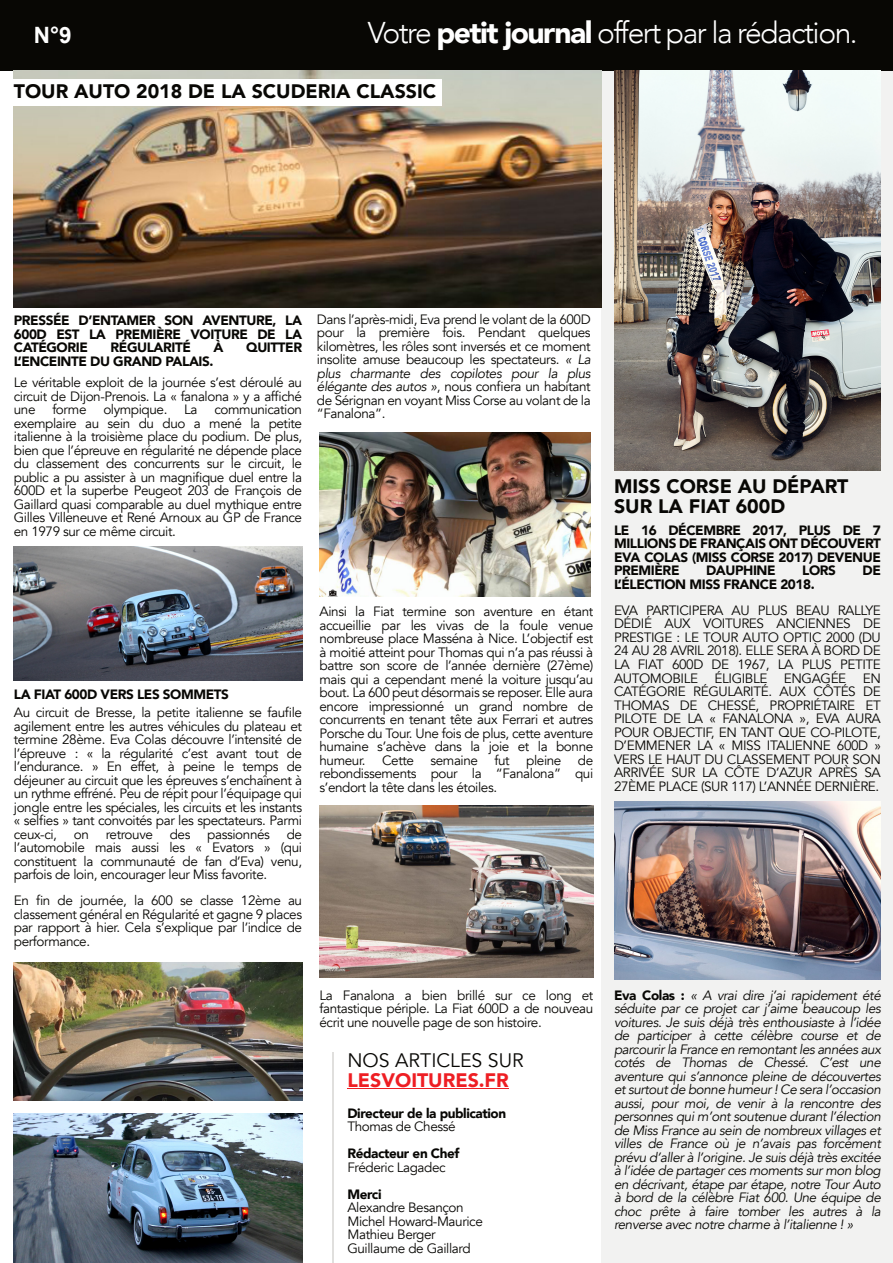
<style>
.page{position:relative;width:893px;height:1263px;background:#fff}
.page>*{position:absolute;margin:0;border:0;box-sizing:border-box;transform-origin:0 0}
.t1{font:300 30px "Avenir";letter-spacing:-.05em;color:#fff}
.t2{font:700 22.5px "Arial";color:#fff}
.t3{font:900 19.5px/19.5px "Avenir";color:#080704}
.t4{font:19.5px "Avenir";color:#080704}
.t5{font:900 19.5px "Avenir";color:#ee1e23}
.t6{font:13.5px/13.5px "Avenir";letter-spacing:-.03em;color:#080704;text-align:justify}
.t7{font:italic 13.5px/13.5px "Avenir";letter-spacing:-.03em;color:#080704;text-align:justify}
.t8{font:900 13.5px/13.5px "Avenir";letter-spacing:-.03em;color:#080704;text-align:justify}
.s1{font-weight:900}
.s2{font-style:italic}
.s3{font-weight:900;font-style:normal}
</style>
<div class="page">
<div style="left:602px;top:71px;width:291px;height:1192px;background:#f2f2f1"></div>
<img style="left:14px;top:962px;width:288px;height:139px">
<div style="left:0;top:0;width:893px;height:71px;background:#080704"></div>
<hr style="left:347px;top:1088px;width:162px;height:1px;background:#ee1e23">
<hr style="left:332px;top:1052px;width:1px;height:211px;background:#e0dfdd">
<img style="left:614px;top:71px;width:267px;height:400px">
<img style="left:614px;top:801px;width:267px;height:178px">
<img style="left:14px;top:1113px;width:288px;height:150px">
<img style="left:14px;top:71px;width:588px;height:237px">
<img style="left:320px;top:433px;width:271px;height:163px">
<img style="left:14px;top:546px;width:288px;height:134px">
<div style="left:14px;top:79px;width:428px;height:27px;background:#fff"></div>
<img style="left:320px;top:805px;width:273px;height:172px">
<h2 class="t2" style="left:34px;top:27px;width:39px">N°9</h2>
<h1 class="t1" style="left:368px;top:13px;width:491px">Votre <span class="s1">petit journal</span> offert par la rédaction.</h1>
<h3 class="t3" style="left:14px;top:82px;width:424px">TOUR AUTO 2018 DE LA SCUDERIA CLASSIC</h3>
<p class="t8" style="left:14px;top:314px;width:290px">PRESSÉE D’ENTAMER SON AVENTURE, LA 600D EST LA PREMIÈRE VOITURE DE LA CATÉGORIE</p>
<p class="t8" style="left:111px;top:341px;width:82px">RÉGULARITÉ</p>
<p class="t8" style="left:214px;top:341px;width:12px">À</p>
<p class="t8" style="left:246px;top:341px;width:57px">QUITTER</p>
<p class="t8" style="left:14px;top:355px;width:201px">L’ENCEINTE DU GRAND PALAIS.</p>
<p class="t6" style="left:14px;top:376px;width:290px">Le véritable exploit de la journée s’est déroulé au circuit de Dĳon-Prenois. La « fanalona » y a affiché une forme olympique. La communication exemplaire au sein du duo a mené la petite italienne à la troisième place du podium. De plus, bien que l’épreuve en régularité ne dépende place du classement des concurrents sur le circuit, le public a pu assister à un magnifique duel entre la 600D et la superbe Peugeot 203 de François de Gaillard quasi comparable au duel mythique entre Gilles Villeneuve et René Arnoux au GP de France en 1979 sur ce même circuit.</p>
<p class="t6" style="left:317px;top:313px;width:275px">Dans l’après-midi, Eva prend le volant de la 600D pour la première fois. Pendant quelques kilomètres, les rôles sont inversés et ce moment insolite amuse beaucoup les spectateurs. <span class="s2">« La plus charmante des copilotes pour la plus élégante des autos »</span>, nous confiera un habitant de Sérignan en voyant Miss Corse au volant de la “Fanalona”.</p>
<p class="t8" style="left:14px;top:688px;width:217px">LA FIAT 600D VERS LES SOMMETS</p>
<p class="t6" style="left:14px;top:706px;width:290px">Au circuit de Bresse, la petite italienne se faufile agilement entre les autres véhicules du plateau et termine 28ème. Eva Colas découvre l’intensité de l’épreuve : « la régularité c’est avant tout de l’endurance. » En effet, à peine le temps de déjeuner au circuit que les épreuves s’enchaînent à un rythme effréné. Peu de répit pour l’équipage qui jongle entre les spéciales, les circuits et les instants « selfies » tant convoités par les spectateurs. Parmi ceux-ci, on retrouve des passionnés de l’automobile mais aussi les « Evators » (qui constituent la communauté de fan d’Eva) venu, parfois de loin, encourager leur Miss favorite.</p>
<p class="t6" style="left:14px;top:894px;width:290px">En fin de journée, la 600 se classe 12ème au classement général en Régularité et gagne 9 places par rapport à hier. Cela s’explique par l’indice de performance.</p>
<p class="t6" style="left:320px;top:605px;width:275px">Ainsi la Fiat termine son aventure en étant accueillie par les vivas de la foule venue nombreuse place Masséna à Nice. L’objectif est à moitié atteint pour Thomas qui n’a pas réussi à battre son score de l’année dernière (27ème) mais qui a cependant mené la voiture jusqu’au bout. La 600 peut désormais se reposer. Elle aura encore impressionné un grand nombre de concurrents en tenant tête aux Ferrari et autres Porsche du Tour. Une fois de plus, cette aventure humaine s’achève dans la joie et la bonne humeur. Cette semaine fut pleine de rebondissements pour la “Fanalona” qui s’endort la tête dans les étoiles.</p>
<p class="t6" style="left:320px;top:988px;width:275px">La Fanalona a bien brillé sur ce long et fantastique périple. La Fiat 600D a de nouveau écrit une nouvelle page de son histoire.</p>
<h3 class="t4" style="left:347px;top:1048px;width:178px">NOS ARTICLES SUR</h3>
<h3 class="t5" style="left:347px;top:1067px;width:163px">LESVOITURES.FR</h3>
<p class="t8" style="left:347px;top:1106px;width:160px">Directeur de la publication</p>
<p class="t6" style="left:347px;top:1120px;width:110px">Thomas de Chessé</p>
<p class="t8" style="left:347px;top:1147px;width:113px">Rédacteur en Chef</p>
<p class="t6" style="left:347px;top:1160px;width:100px">Fréderic Lagadec</p>
<p class="t8" style="left:347px;top:1187px;width:36px">Merci</p>
<p class="t6" style="left:347px;top:1201px;width:137px;text-align:left">Alexandre Besançon<br>Michel Howard-Maurice<br>Mathieu Berger<br>Guillaume de Gaillard</p>
<h3 class="t3" style="left:614px;top:477px;width:236px">MISS CORSE AU DÉPART<br>SUR LA FIAT 600D</h3>
<p class="t8" style="left:614px;top:524px;width:268px">LE 16 DÉCEMBRE 2017, PLUS DE 7<br>MILLIONS DE FRANÇAIS ONT DÉCOUVERT EVA COLAS (MISS CORSE 2017) DEVENUE PREMIÈRE</p>
<p class="t8" style="left:706px;top:564px;width:71px">DAUPHINE</p>
<p class="t8" style="left:802px;top:564px;width:35px">LORS</p>
<p class="t8" style="left:862px;top:564px;width:20px">DE</p>
<p class="t8" style="left:614px;top:578px;width:202px">L’ÉLECTION MISS FRANCE 2018.</p>
<p class="t6" style="left:614px;top:604px;width:268px">EVA PARTICIPERA AU PLUS BEAU RALLYE DÉDIÉ AUX VOITURES ANCIENNES DE PRESTIGE : LE TOUR AUTO OPTIC 2000 (DU 24 AU 28 AVRIL 2018). ELLE SERA À BORD DE LA FIAT 600D DE 1967, LA PLUS PETITE AUTOMOBILE ÉLIGIBLE ENGAGÉE EN CATÉGORIE RÉGULARITÉ. AUX CÔTÉS DE THOMAS DE CHESSÉ, PROPRIÉTAIRE ET PILOTE DE LA « FANALONA », EVA AURA POUR OBJECTIF, EN TANT QUE CO-PILOTE, D’EMMENER LA « MISS ITALIENNE 600D » VERS LE HAUT DU CLASSEMENT POUR SON ARRIVÉE SUR LA CÔTE D’AZUR APRÈS SA 27ÈME PLACE (SUR 117) L’ANNÉE DERNIÈRE.</p>
<p class="t7" style="left:614px;top:988px;width:268px"><span class="s3">Eva Colas :</span> « A vrai dire j’ai rapidement été séduite par ce projet car j’aime beaucoup les voitures. Je suis déjà très enthousiaste à l’idée de participer à cette célèbre course et de parcourir la France en remontant les années aux cotés de Thomas de Chessé. C’est une aventure qui s’annonce pleine de découvertes et surtout de bonne humeur ! Ce sera l’occasion aussi, pour moi, de venir à la rencontre des personnes qui m’ont soutenue durant l’élection de Miss France au sein de nombreux villages et villes de France où je n’avais pas forcément prévu d’aller à l’origine. Je suis déjà très excitée à l’idée de partager ces moments sur mon blog en décrivant, étape par étape, notre Tour Auto à bord de la célèbre Fiat 600. Une équipe de choc prête à faire tomber les autres à la renverse avec notre charme à l’italienne ! »</p>
</div>
